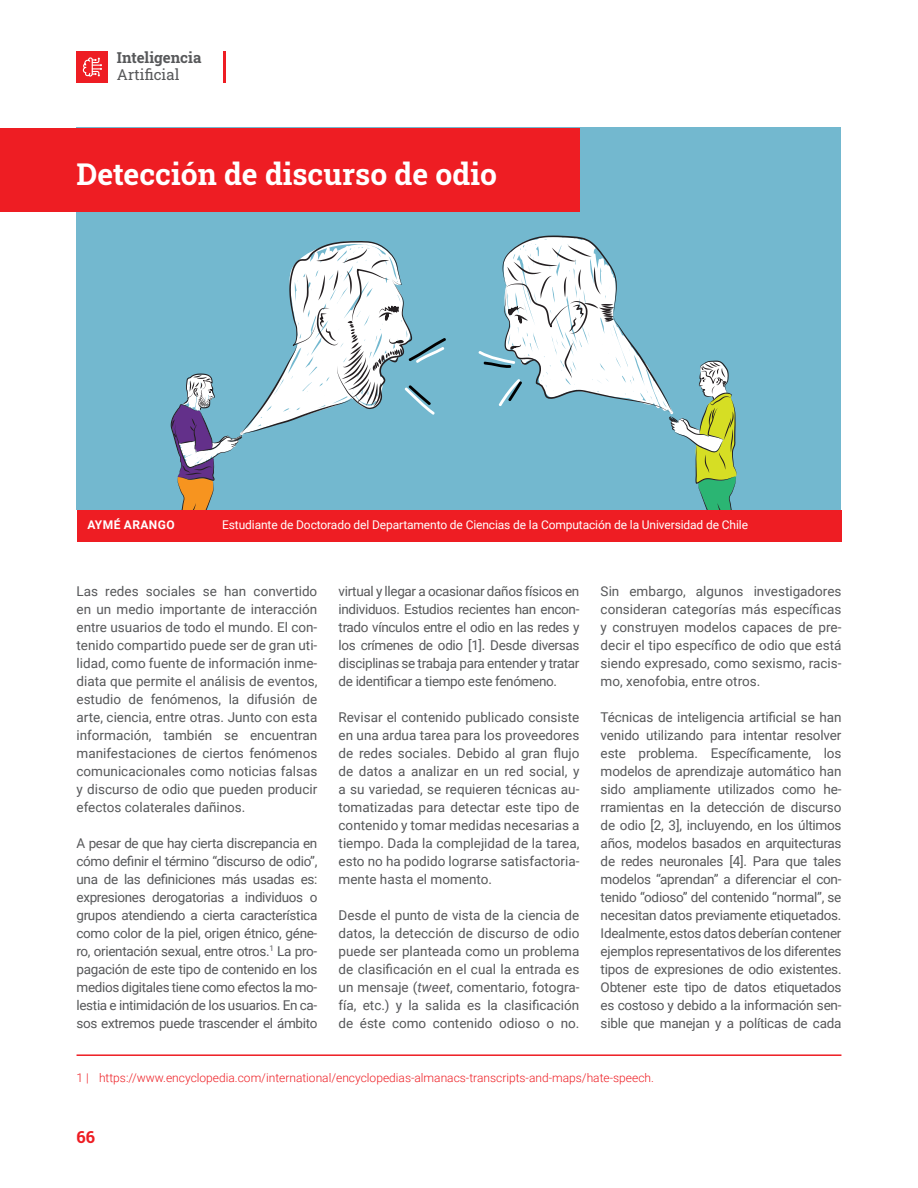
<style>
.page{position:relative;width:918px;height:1188px;background:#fff}
.page>*{position:absolute;margin:0;border:0;box-sizing:border-box;transform-origin:0 0}
.Titulo{font:700 30px "Roboto Slab";color:#fff}
.t1{font:700 16.5px "Roboto Slab";color:#ee1d23}
.t2{font:700 15px "Roboto Slab";color:#57585a}
.t3{font:15px "Roboto Slab";color:#57585a}
.Texto{font:13.5px/18px "Roboto";color:#57585a;text-align:justify}
.NOTA_AL_PIE{font:300 12px "Roboto";color:#ee1d23}
.Nombre_Autor{font:12px "Roboto";letter-spacing:-.01em;color:#fff}
.Nombre_Autor-2{font:700 12px "Roboto";letter-spacing:.035em;color:#fff}
.s1{font-style:italic}
</style>
<div class="page">
<div style="left:77px;top:51px;width:31px;height:32px;background:#ee1d23"></div>
<hr style="left:224px;top:51px;width:2px;height:32px;background:#ee1d23">
<svg style="left:82px;top:57px;width:20px;height:20px"></svg>
<div style="left:77px;top:128px;width:764px;height:382px;background:#73b8cf"></div>
<svg style="left:171px;top:241px;width:275px;height:269px"></svg>
<svg style="left:478px;top:236px;width:259px;height:274px"></svg>
<hr style="left:77px;top:1054px;width:764px;height:2px;background:#ee1d23">
<div style="left:77px;top:510px;width:764px;height:32px;background:#ee1d23"></div>
<div style="left:0;top:128px;width:579px;height:84px;background:#ee1d23"></div>
<p class="t2" style="left:117px;top:48px;width:86px">Inteligencia</p>
<p class="t3" style="left:117px;top:64px;width:64px">Artificial</p>
<p class="Titulo" style="left:77px;top:154px;width:422px">Detección de discurso de odio</p>
<p class="Nombre_Autor-2" style="left:87px;top:516px;width:89px">AYMÉ ARANGO</p>
<p class="Nombre_Autor" style="left:222px;top:516px;width:527px">Estudiante de Doctorado del Departamento de Ciencias de la Computación de la Universidad de Chile</p>
<p class="Texto" style="left:77px;top:581px;width:242px">Las redes sociales se han convertido en un medio importante de interacción entre usuarios de todo el mundo. El con&shy;tenido compartido puede ser de gran uti&shy;lidad, como fuente de información inme&shy;diata que permite el análisis de eventos, estudio de fenómenos, la difusión de arte, ciencia, entre otras. Junto con esta información, también se encuentran manifestaciones de ciertos fenómenos comunicacionales como noticias falsas y discurso de odio que pueden producir efectos colaterales dañinos.</p>
<p class="Texto" style="left:77px;top:833px;width:242px">A pesar de que hay cierta discrepancia en cómo definir el término “discurso de odio”, una de las definiciones más usadas es: expresiones derogatorias a individuos o grupos atendiendo a cierta característica como color de la piel, origen étnico, géne&shy;ro, orientación sexual, entre otros.<sup>1</sup> La pro&shy;pagación de este tipo de contenido en los medios digitales tiene como efectos la mo&shy;lestia e intimidación de los usuarios. En ca&shy;sos extremos puede trascender el ámbito</p>
<p class="Texto" style="left:339px;top:581px;width:242px">virtual y llegar a ocasionar daños físicos en individuos. Estudios recientes han encon&shy;trado vínculos entre el odio en las redes y los crímenes de odio [1]. Desde diversas disciplinas se trabaja para entender y tratar de identificar a tiempo este fenómeno.</p>
<p class="Texto" style="left:339px;top:707px;width:242px">Revisar el contenido publicado consiste en una ardua tarea para los proveedores de redes sociales. Debido al gran flujo de datos a analizar en un red social, y a su variedad, se requieren técnicas au&shy;tomatizadas para detectar este tipo de contenido y tomar medidas necesarias a tiempo. Dada la complejidad de la tarea, esto no ha podido lograrse satisfactoria&shy;mente hasta el momento.</p>
<p class="Texto" style="left:339px;top:905px;width:242px">Desde el punto de vista de la ciencia de datos, la detección de discurso de odio puede ser planteada como un problema de clasificación en el cual la entrada es un mensaje (<span class="s1">tweet</span>, comentario, fotogra&shy;fía, etc.) y la salida es la clasificación de éste como contenido odioso o no.</p>
<p class="Texto" style="left:601px;top:581px;width:242px">Sin embargo, algunos investigadores consideran categorías más específicas y construyen modelos capaces de pre&shy;decir el tipo específico de odio que está siendo expresado, como sexismo, racis&shy;mo, xenofobia, entre otros.</p>
<p class="Texto" style="left:601px;top:707px;width:242px">Técnicas de inteligencia artificial se han venido utilizando para intentar resolver este problema. Específicamente, los modelos de aprendizaje automático han sido ampliamente utilizados como he&shy;rramientas en la detección de discurso de odio [2, 3], incluyendo, en los últimos años, modelos basados en arquitecturas de redes neuronales [4]. Para que tales modelos “aprendan” a diferenciar el con&shy;tenido “odioso” del contenido “normal”, se necesitan datos previamente etiquetados.<br>Idealmente, estos datos deberían contener ejemplos representativos de los diferentes tipos de expresiones de odio existentes.<br>Obtener este tipo de datos etiquetados es costoso y debido a la información sen&shy;sible que manejan y a políticas de cada</p>
<p class="NOTA_AL_PIE" style="left:77px;top:1069px;width:579px">1 | https://www.encyclopedia.com/international/encyclopedias-almanacs-transcripts-and-maps/hate-speech.</p>
<p class="t1" style="left:77px;top:1126px;width:20px">66</p>
</div>
